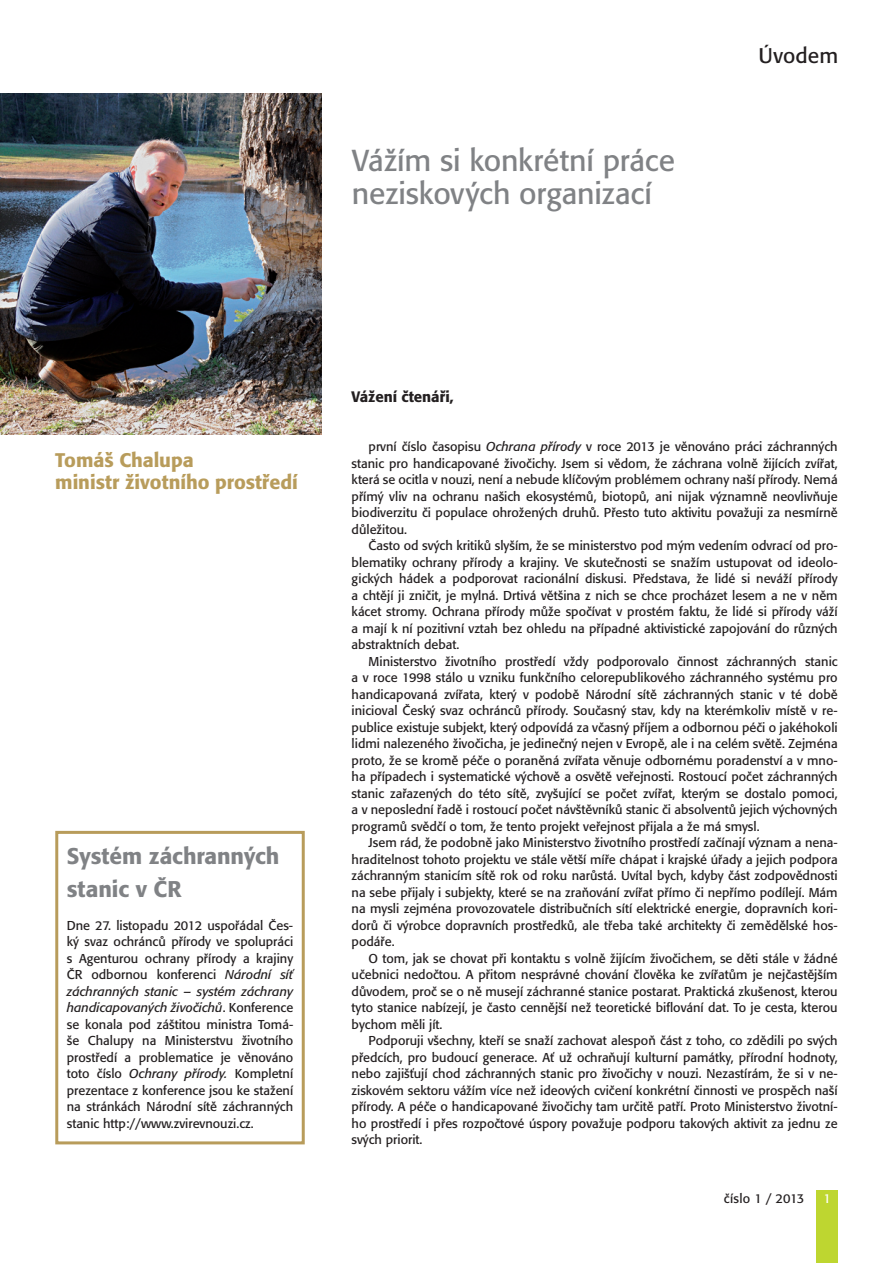
<style>
.page{position:relative;width:893px;height:1263px;background:#fff}
.page>*{position:absolute;margin:0;border:0;box-sizing:border-box;transform-origin:0 0}
.t1{font:30px/33px "Formata CE";letter-spacing:-.005em;color:#808285}
.t2{font:500 22.5px/33px "Formata CE";color:#808285}
.t3{font:21px "Formata CE";letter-spacing:.01em;color:#231f20}
.t4{font:500 19.5px/22.5px "Formata CE";color:#b89c5b}
.t5{font:500 15px "Formata CE";color:#231f20}
.t6{font:12.75px/16.5px "Formata CE";color:#231f20;text-align:justify}
.t7{font:12.75px "Formata CE";letter-spacing:.02em;color:#231f20}
.t8{font:12.75px "Formata CE";color:#fff}
.s1{font-style:italic}
</style>
<div class="page">
<div style="left:816px;top:1191px;width:22px;height:72px;background:#bed630"></div>
<img style="left:0;top:94px;width:322px;height:341px">
<div style="left:55px;top:831px;width:250px;height:313px;border:3px solid #b89c5b"></div>
<h1 class="t1" style="left:352px;top:144px;width:325px">Vážím si konkrétní práce neziskových organizací</h1>
<h3 class="t3" style="left:759px;top:43px;width:81px">Úvodem</h3>
<h3 class="t4" style="left:55px;top:449px;width:244px">Tomáš Chalupa<br>ministr životního prostředí</h3>
<h2 class="t2" style="left:67px;top:840px;width:214px">Systém záchranných stanic v ČR</h2>
<p class="t6" style="left:67px;top:917px;width:228px">Dne 27. listopadu 2012 uspořádal Čes&shy;ký svaz ochránců přírody ve spolupráci s Agenturou ochrany přírody a krajiny ČR odbornou konferenci <span class="s1">Národní síť záchranných stanic – systém záchrany handicapovaných živočichů</span>. Konference se konala pod záštitou ministra Tomá&shy;še Chalupy na Ministerstvu životního prostředí a problematice je věnováno toto číslo <span class="s1">Ochrany přírody.</span> Kompletní prezentace z konference jsou ke stažení na stránkách Národní sítě záchranných stanic http://www.zvirevnouzi.cz.</p>
<p class="t5" style="left:352px;top:388px;width:103px">Vážení čtenáři,</p>
<p class="t6" style="left:352px;top:439px;width:488px;text-indent:17px">první číslo časopisu <span class="s1">Ochrana přírody</span> v roce 2013 je věnováno práci záchranných stanic pro handicapované živočichy. Jsem si vědom, že záchrana volně žijících zvířat, která se ocitla v nouzi, není a nebude klíčovým problémem ochrany naší přírody. Nemá přímý vliv na ochranu našich ekosystémů, biotopů, ani nijak významně neovlivňuje biodiverzitu či populace ohrožených druhů. Přesto tuto aktivitu považuji za nesmírně důležitou.</p>
<p class="t6" style="left:352px;top:538px;width:488px;text-indent:17px">Často od svých kritiků slyším, že se ministerstvo pod mým vedením odvrací od pro&shy;blematiky ochrany přírody a krajiny. Ve skutečnosti se snažím ustupovat od ideolo&shy;gických hádek a podporovat racionální diskusi. Představa, že lidé si neváží přírody a chtějí ji zničit, je mylná. Drtivá většina z nich se chce procházet lesem a ne v něm kácet stromy. Ochrana přírody může spočívat v prostém faktu, že lidé si přírody váží a mají k ní pozitivní vztah bez ohledu na případné aktivistické zapojování do různých abstraktních debat.</p>
<p class="t6" style="left:352px;top:653px;width:488px;text-indent:17px">Ministerstvo životního prostředí vždy podporovalo činnost záchranných stanic a v roce 1998 stálo u vzniku funkčního celorepublikového záchranného systému pro handicapovaná zvířata, který v podobě Národní sítě záchranných stanic v té době inicioval Český svaz ochránců přírody. Současný stav, kdy na kterémkoliv místě v re&shy;publice existuje subjekt, který odpovídá za včasný příjem a odbornou péči o jakéhokoli lidmi nalezeného živočicha, je jedinečný nejen v Evropě, ale i na celém světě. Zejména proto, že se kromě péče o poraněná zvířata věnuje odbornému poradenství a v mno&shy;ha případech i systematické výchově a osvětě veřejnosti. Rostoucí počet záchranných stanic zařazených do této sítě, zvyšující se počet zvířat, kterým se dostalo pomoci, a v neposlední řadě i rostoucí počet návštěvníků stanic či absolventů jejich výchovných programů svědčí o tom, že tento projekt veřejnost přijala a že má smysl.</p>
<p class="t6" style="left:352px;top:835px;width:488px;text-indent:17px">Jsem rád, že podobně jako Ministerstvo životního prostředí začínají význam a nena&shy;hraditelnost tohoto projektu ve stále větší míře chápat i krajské úřady a jejich podpora záchranným stanicím sítě rok od roku narůstá. Uvítal bych, kdyby část zodpovědnosti na sebe přijaly i subjekty, které se na zraňování zvířat přímo či nepřímo podílejí. Mám na mysli zejména provozovatele distribučních sítí elektrické energie, dopravních kori&shy;dorů či výrobce dopravních prostředků, ale třeba také architekty či zemědělské hos&shy;podáře.</p>
<p class="t6" style="left:352px;top:950px;width:488px;text-indent:17px">O tom, jak se chovat při kontaktu s volně žijícím živočichem, se děti stále v žádné učebnici nedočtou. A přitom nesprávné chování člověka ke zvířatům je nejčastějším důvodem, proč se o ně musejí záchranné stanice postarat. Praktická zkušenost, kterou tyto stanice nabízejí, je často cennější než teoretické biflování dat. To je cesta, kterou bychom měli jít.</p>
<p class="t6" style="left:352px;top:1033px;width:488px;text-indent:17px">Podporuji všechny, kteří se snaží zachovat alespoň část z toho, co zdědili po svých předcích, pro budoucí generace. Ať už ochraňují kulturní památky, přírodní hodnoty, nebo zajišťují chod záchranných stanic pro živočichy v nouzi. Nezastírám, že si v ne&shy;ziskovém sektoru vážím více než ideových cvičení konkrétní činnosti ve prospěch naší přírody. A péče o handicapované živočichy tam určitě patří. Proto Ministerstvo životní&shy;ho prostředí i přes rozpočtové úspory považuje podporu takových aktivit za jednu ze svých priorit.</p>
<p class="t7" style="left:724px;top:1191px;width:82px">číslo 1 / 2013</p>
<p class="t8" style="left:823px;top:1191px;width:9px">1</p>
</div>
